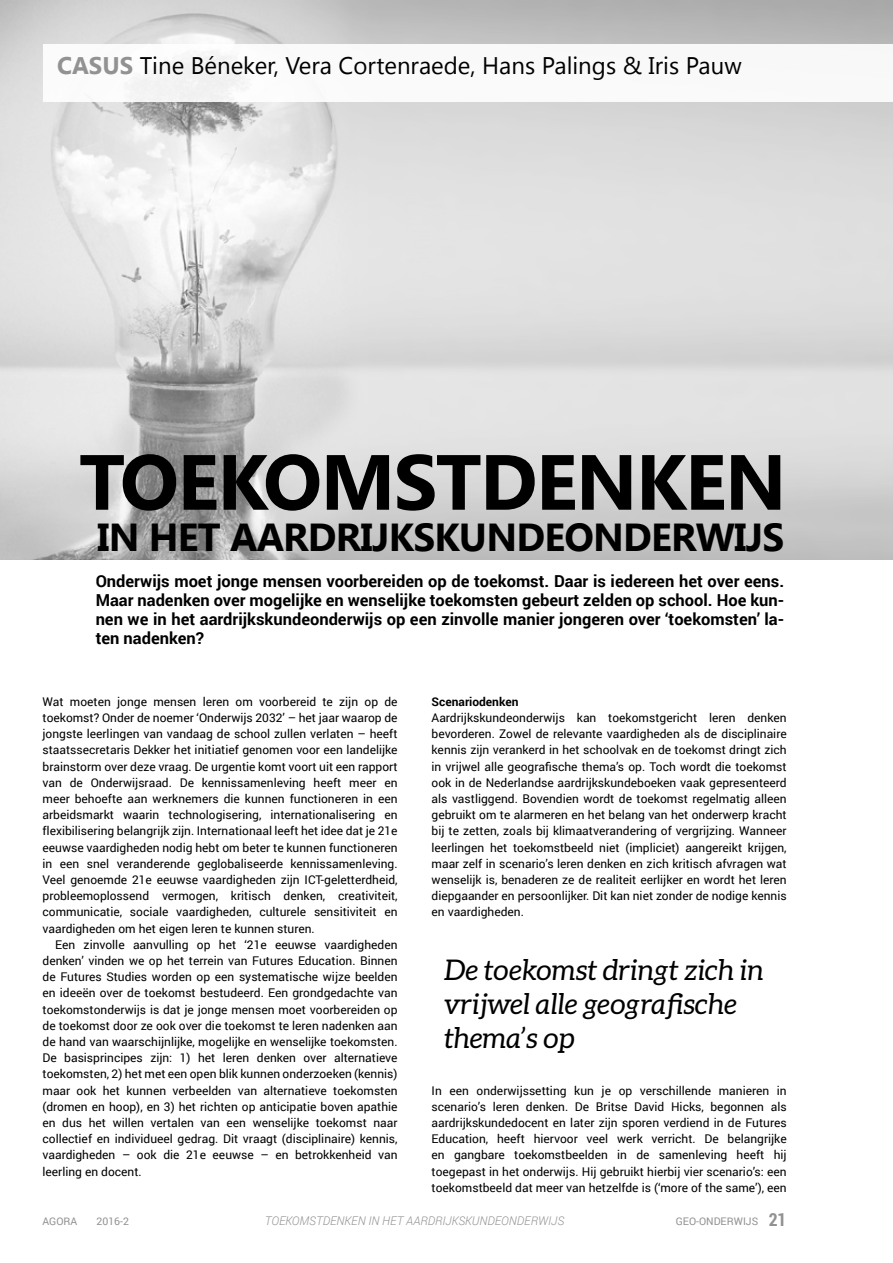
<style>
.page{position:relative;width:893px;height:1263px;background:#fff}
.page>*{position:absolute;margin:0;border:0;box-sizing:border-box;transform-origin:0 0}
.t1{font:700 78px "Khmer UI";letter-spacing:-.02em;color:#000}
.t2{font:700 39px "Khmer UI";letter-spacing:-.02em;color:#000}
.t3{font:italic 28.5px/34.2px "Aleo";color:#000}
.t4{font:24px "Khmer UI";color:#000}
.t5{font:700 16.5px/18.8px "Roboto";color:#000;text-align:justify}
.t6{font:12px/16.2px "Roboto";color:#000;text-align:justify}
.t7{font:italic 300 12px "Roboto";color:#929292}
.t8{font:700 12px "Roboto";color:#000}
.t9{font:10.5px "Roboto";color:#929292}
.s1{font-weight:700;color:#929292}
.s2{font-family:"Roboto Condensed";font-weight:700;font-size:18px}
</style>
<div class="page">
<img style="left:0;top:1px;width:893px;height:559px">
<div style="left:43px;top:44px;width:850px;height:57px;background:#fff"></div>
<h3 class="t4" style="left:57px;top:52px;width:686px"><span class="s1">CASUS</span> Tine Béneker, Vera Cortenraede, Hans Palings &amp; Iris Pauw</h3>
<h1 class="t1" style="left:79px;top:438px;width:709px">TOEKOMSTDENKEN</h1>
<h2 class="t2" style="left:97px;top:515px;width:688px">IN HET AARDRIJKSKUNDEONDERWIJS</h2>
<p class="t5" style="left:96px;top:571px;width:690px">Onderwijs moet jonge mensen voorbereiden op de toekomst. Daar is iedereen het over eens.<br>Maar nadenken over mogelijke en wenselijke toekomsten gebeurt zelden op school. Hoe kun&shy;nen we in het aardrijkskundeonderwijs op een zinvolle manier jongeren over ‘toekomsten’ la&shy;ten nadenken?</p>
<p class="t6" style="left:43px;top:693px;width:357px">Wat moeten jonge mensen leren om voorbereid te zijn op de toekomst? Onder de noemer ‘Onderwijs 2032’ – het jaar waarop de jongste leerlingen van vandaag de school zullen verlaten – heeft staatssecretaris Dekker het initiatief genomen voor een landelijke brainstorm over deze vraag. De urgentie komt voort uit een rapport van de Onderwijsraad. De kennissamenleving heeft meer en meer behoefte aan werknemers die kunnen functioneren in een arbeidsmarkt waarin technologisering, internationalisering en flexibilisering belangrijk zijn. Internationaal leeft het idee dat je 21e eeuwse vaardigheden nodig hebt om beter te kunnen functioneren in een snel veranderende geglobaliseerde kennissamenleving.<br>Veel genoemde 21e eeuwse vaardigheden zijn ICT-geletterdheid, probleemoplossend vermogen, kritisch denken, creativiteit, communicatie, sociale vaardigheden, culturele sensitiviteit en vaardigheden om het eigen leren te kunnen sturen.</p>
<p class="t6" style="left:43px;top:936px;width:357px;text-indent:13px">Een zinvolle aanvulling op het ‘21e eeuwse vaardigheden denken’ vinden we op het terrein van Futures Education. Binnen de Futures Studies worden op een systematische wijze beelden en ideeën over de toekomst bestudeerd. Een grondgedachte van toekomstonderwijs is dat je jonge mensen moet voorbereiden op de toekomst door ze ook over die toekomst te leren nadenken aan de hand van waarschijnlijke, mogelijke en wenselijke toekomsten.<br>De basisprincipes zijn: 1) het leren denken over alternatieve toekomsten, 2) het met een open blik kunnen onderzoeken (kennis) maar ook het kunnen verbeelden van alternatieve toekomsten (dromen en hoop), en 3) het richten op anticipatie boven apathie en dus het willen vertalen van een wenselijke toekomst naar collectief en individueel gedrag. Dit vraagt (disciplinaire) kennis, vaardigheden – ook die 21e eeuwse – en betrokkenheid van leerling en docent.</p>
<p class="t8" style="left:432px;top:693px;width:88px">Scenariodenken</p>
<p class="t6" style="left:432px;top:709px;width:357px">Aardrijkskundeonderwijs kan toekomstgericht leren denken bevorderen. Zowel de relevante vaardigheden als de disciplinaire kennis zijn verankerd in het schoolvak en de toekomst dringt zich in vrijwel alle geografische thema’s op. Toch wordt die toekomst ook in de Nederlandse aardrijkskundeboeken vaak gepresenteerd als vastliggend. Bovendien wordt de toekomst regelmatig alleen gebruikt om te alarmeren en het belang van het onderwerp kracht bij te zetten, zoals bij klimaatverandering of vergrijzing. Wanneer leerlingen het toekomstbeeld niet (impliciet) aangereikt krijgen, maar zelf in scenario’s leren denken en zich kritisch afvragen wat wenselijk is, benaderen ze de realiteit eerlijker en wordt het leren diepgaander en persoonlijker. Dit kan niet zonder de nodige kennis en vaardigheden.</p>
<h3 class="t3" style="left:444px;top:952px;width:321px">De toekomst dringt zich in vrijwel alle geografische thema’s op</h3>
<p class="t6" style="left:432px;top:1082px;width:357px">In een onderwijssetting kun je op verschillende manieren in scenario’s leren denken. De Britse David Hicks, begonnen als aardrijkskundedocent en later zijn sporen verdiend in de Futures Education, heeft hiervoor veel werk verricht. De belangrijke en gangbare toekomstbeelden in de samenleving heeft hij toegepast in het onderwijs. Hij gebruikt hierbij vier scenario’s: een toekomstbeeld dat meer van hetzelfde is (‘more of the same’), een</p>
<p class="t9" style="left:43px;top:1214px;width:36px">AGORA</p>
<p class="t9" style="left:97px;top:1214px;width:34px">2016-2</p>
<p class="t7" style="left:265px;top:1212px;width:301px">TOEKOMSTDENKEN IN HET AARDRIJKSKUNDEONDERWIJS</p>
<p class="t9" style="left:676px;top:1214px;width:112px">GEO-ONDERWIJS <span class="s2">21</span></p>
</div>
